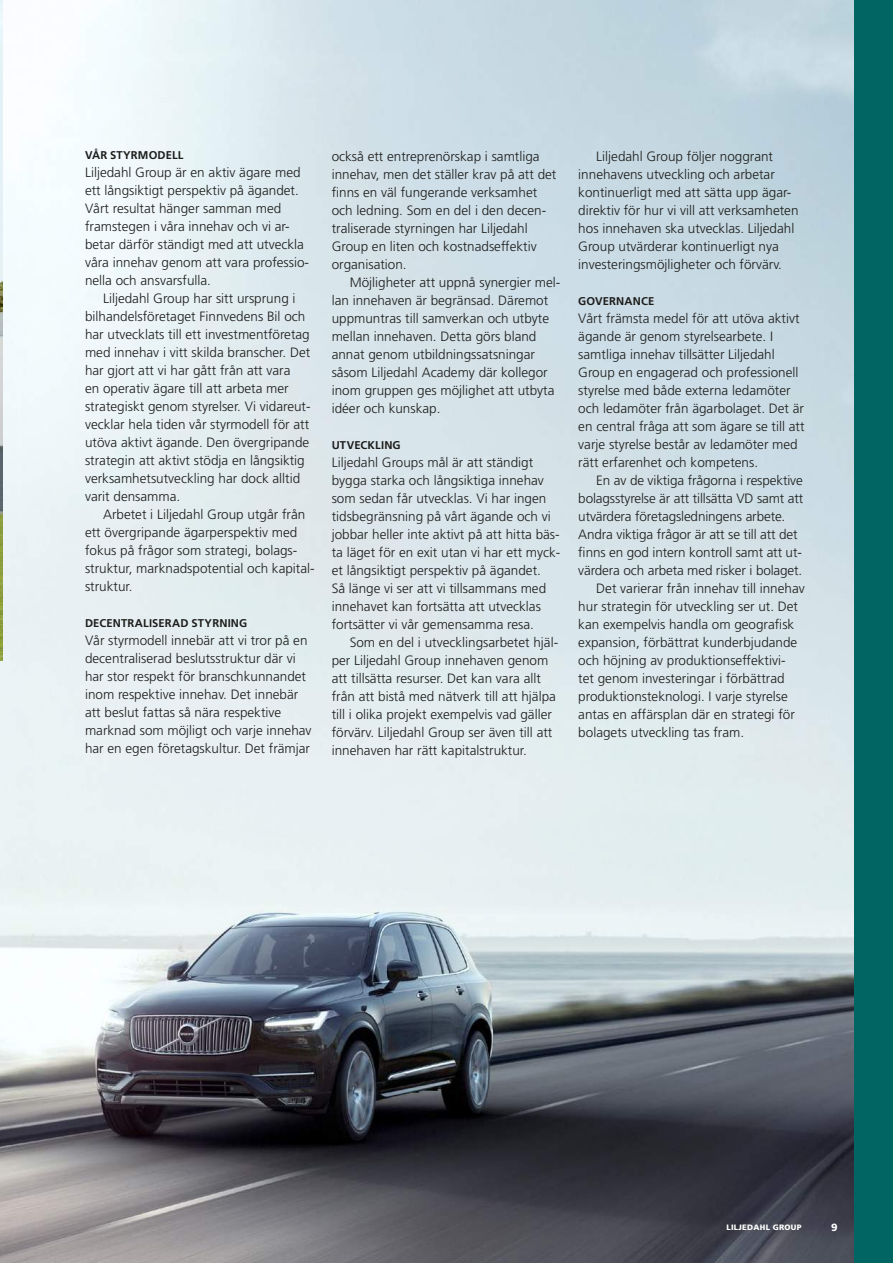
<style>
.page{position:relative;width:893px;height:1263px;background:#fff}
.page>*{position:absolute;margin:0;border:0;box-sizing:border-box;transform-origin:0 0}
.t1{font:300 13.5px/18px "Frutiger";color:#1d1d1b}
.t2{font:700 11.25px "Frutiger";letter-spacing:.01em;color:#1d1d1b}
.t3{font:900 10.5px "Frutiger";color:#fff}
.t4{font:900 7.8px "Frutiger";letter-spacing:.03em;color:#fff}
</style>
<div class="page">
<img style="left:0;top:0;width:855px;height:1263px">
<div style="left:855px;top:0;width:38px;height:1263px;background:#006563"></div>
<img style="left:0;top:0;width:2px;height:660px">
<p class="t2" style="left:85px;top:149px;width:100px">VÅR STYRMODELL</p>
<p class="t1" style="left:85px;top:164px;width:226px">Liljedahl Group är en aktiv ägare med ett långsiktigt perspektiv på ägandet.<br>Vårt resultat hänger samman med framstegen i våra innehav och vi ar&shy;betar därför ständigt med att utveckla våra innehav genom att vara professio&shy;nella och ansvarsfulla.</p>
<p class="t1" style="left:85px;top:290px;width:227px;text-indent:18px">Liljedahl Group har sitt ursprung i bilhandelsföretaget Finnvedens Bil och har utvecklats till ett investmentföretag med innehav i vitt skilda branscher. Det har gjort att vi har gått från att vara<br>en operativ ägare till att arbeta mer strategiskt genom styrelser. Vi vidareut&shy;vecklar hela tiden vår styrmodell för att utöva aktivt ägande. Den övergripande strategin att aktivt stödja en långsiktig verksamhetsutveckling har dock alltid varit densamma.</p>
<p class="t1" style="left:85px;top:506px;width:231px;text-indent:18px">Arbetet i Liljedahl Group utgår från ett övergripande ägarperspektiv med fokus på frågor som strategi, bolags&shy;struktur, marknadspotential och kapital&shy;struktur.</p>
<p class="t2" style="left:85px;top:617px;width:164px">DECENTRALISERAD STYRNING</p>
<p class="t1" style="left:85px;top:632px;width:228px">Vår styrmodell innebär att vi tror på en decentraliserad beslutsstruktur där vi har stor respekt för branschkunnandet inom respektive innehav. Det innebär att beslut fattas så nära respektive marknad som möjligt och varje innehav har en egen företagskultur. Det främjar</p>
<p class="t1" style="left:332px;top:148px;width:226px">också ett entreprenörskap i samtliga innehav, men det ställer krav på att det finns en väl fungerande verksamhet och ledning. Som en del i den decen&shy;traliserade styrningen har Liljedahl Group en liten och kostnadseffektiv organisation.</p>
<p class="t1" style="left:332px;top:274px;width:230px;text-indent:18px">Möjligheter att uppnå synergier mel&shy;lan innehaven är begränsad. Däremot uppmuntras till samverkan och utbyte mellan innehaven. Detta görs bland annat genom utbildningssatsningar såsom Liljedahl Academy där kollegor inom gruppen ges möjlighet att utbyta idéer och kunskap.</p>
<p class="t2" style="left:332px;top:439px;width:71px">UTVECKLING</p>
<p class="t1" style="left:332px;top:454px;width:230px">Liljedahl Groups mål är att ständigt bygga starka och långsiktiga innehav som sedan får utvecklas. Vi har ingen tidsbegränsning på vårt ägande och vi jobbar heller inte aktivt på att hitta bäs&shy;ta läget för en exit utan vi har ett myck&shy;et långsiktigt perspektiv på ägandet.<br>Så länge vi ser att vi tillsammans med innehavet kan fortsätta att utvecklas fortsätter vi vår gemensamma resa.</p>
<p class="t1" style="left:332px;top:634px;width:228px;text-indent:18px">Som en del i utvecklingsarbetet hjäl&shy;per Liljedahl Group innehaven genom att tillsätta resurser. Det kan vara allt från att bistå med nätverk till att hjälpa till i olika projekt exempelvis vad gäller förvärv. Liljedahl Group ser även till att innehaven har rätt kapitalstruktur.</p>
<p class="t1" style="left:578px;top:148px;width:222px;text-indent:18px">Liljedahl Group följer noggrant innehavens utveckling och arbetar kontinuerligt med att sätta upp ägar&shy;direktiv för hur vi vill att verksamheten hos innehaven ska utvecklas. Liljedahl Group utvärderar kontinuerligt nya investeringsmöjligheter och förvärv.</p>
<p class="t2" style="left:578px;top:295px;width:78px">GOVERNANCE</p>
<p class="t1" style="left:578px;top:310px;width:228px">Vårt främsta medel för att utöva aktivt ägande är genom styrelsearbete. I samtliga innehav tillsätter Liljedahl Group en engagerad och professionell styrelse med både externa ledamöter och ledamöter från ägarbolaget. Det är en central fråga att som ägare se till att varje styrelse består av ledamöter med rätt erfarenhet och kompetens.</p>
<p class="t1" style="left:596px;top:472px;width:208px">En av de viktiga frågorna i respektive</p>
<p class="t1" style="left:578px;top:490px;width:227px">bolagsstyrelse är att tillsätta VD samt att</p>
<p class="t1" style="left:578px;top:508px;width:209px">utvärdera företagsledningens arbete.</p>
<p class="t1" style="left:578px;top:526px;width:221px">Andra viktiga frågor är att se till att det</p>
<p class="t1" style="left:578px;top:544px;width:225px">finns en god intern kontroll samt att ut-</p>
<p class="t1" style="left:578px;top:562px;width:226px">värdera och arbeta med risker i bolaget.</p>
<p class="t1" style="left:596px;top:580px;width:210px">Det varierar från innehav till innehav</p>
<p class="t1" style="left:578px;top:598px;width:221px">hur strategin för utveckling ser ut. Det</p>
<p class="t1" style="left:578px;top:616px;width:218px">kan exempelvis handla om geografisk</p>
<p class="t1" style="left:578px;top:634px;width:221px">expansion, förbättrat kunderbjudande</p>
<p class="t1" style="left:578px;top:652px;width:209px">och höjning av produktionseffektivi-</p>
<p class="t1" style="left:578px;top:670px;width:208px">tet genom investeringar i förbättrad</p>
<p class="t1" style="left:578px;top:688px;width:211px">produktionsteknologi. I varje styrelse</p>
<p class="t1" style="left:578px;top:706px;width:218px">antas en affärsplan där en strategi för</p>
<p class="t1" style="left:578px;top:724px;width:167px">bolagets utveckling tas fram.</p>
<p class="t4" style="left:726px;top:1222px;width:77px">LILJEDAHL GROUP</p>
<p class="t3" style="left:831px;top:1221px;width:8px">9</p>
</div>
